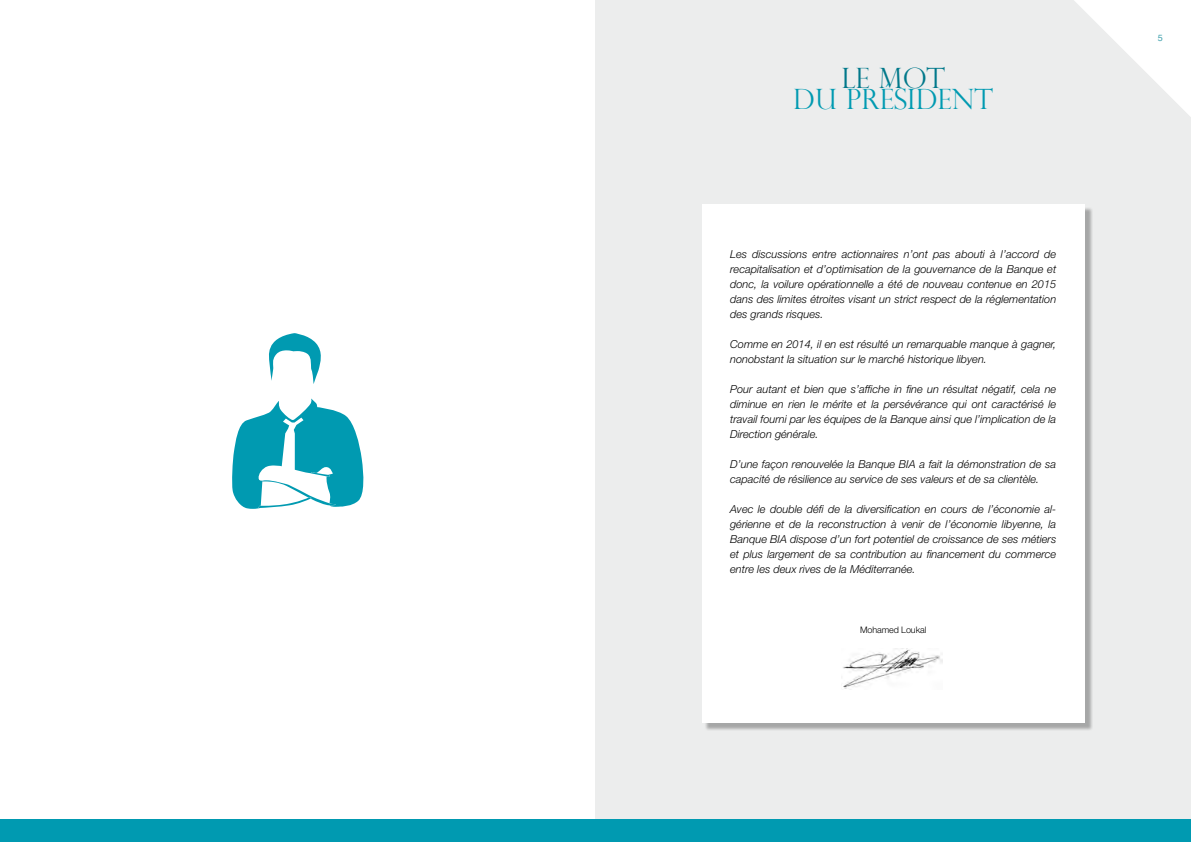
<style>
.page{position:relative;width:1191px;height:842px;background:#fff}
.page>*{position:absolute;margin:0;border:0;box-sizing:border-box;transform-origin:0 0}
.t1{font:300 28px "Perpetua Titling";color:#009ab1}
.t2{font:300 28px "Perpetua Titling";color:#00788a}
.t3{font:italic 300 11px/15px "Helvetica Neue";color:#000;text-align:justify}
.t4{font:300 9px "Helvetica Neue";letter-spacing:-.01em;color:#000}
.t5{font:9px "Helvetica";color:#43a2ae}
</style>
<div class="page">
<div style="left:595px;top:0;width:596px;height:842px;background:#eceded"></div>
<div style="left:704px;top:207px;width:389px;height:524px;background:#000;opacity:.3"></div>
<div style="left:702px;top:204px;width:382px;height:518px;background:#fff"></div>
<img style="left:843px;top:649px;width:99px;height:40px">
<svg style="left:1074px;top:0;width:117px;height:117px"></svg>
<div style="left:0;top:819px;width:1191px;height:23px;background:#009ab1"></div>
<svg style="left:269px;top:333px;width:52px;height:51px"></svg>
<svg style="left:232px;top:398px;width:132px;height:111px"></svg>
<h1 class="t2" style="left:841px;top:61px;width:105px">LE MOT</h1>
<h1 class="t1" style="left:793px;top:82px;width:202px">DU PRÉSIDENT</h1>
<p class="t3" style="left:730px;top:246px;width:327px">Les discussions entre actionnaires n’ont pas abouti à l’accord de recapitalisation et d’optimisation de la gouvernance de la Banque et donc, la voilure opérationnelle a été de nouveau contenue en 2015 dans des limites étroites visant un strict respect de la réglementation des grands risques.</p>
<p class="t3" style="left:730px;top:336px;width:327px">Comme en 2014, il en est résulté un remarquable manque à gagner, nonobstant la situation sur le marché historique libyen.</p>
<p class="t3" style="left:730px;top:381px;width:328px">Pour autant et bien que s’affiche in fine un résultat négatif, cela ne diminue en rien le mérite et la persévérance qui ont caractérisé le travail fourni par les équipes de la Banque ainsi que l’implication de la Direction générale.</p>
<p class="t3" style="left:730px;top:456px;width:327px">D’une façon renouvelée la Banque BIA a fait la démonstration de sa capacité de résilience au service de ses valeurs et de sa clientèle.</p>
<p class="t3" style="left:730px;top:501px;width:328px">Avec le double défi de la diversification en cours de l’économie al&shy;gérienne et de la reconstruction à venir de l’économie libyenne, la Banque BIA dispose d’un fort potentiel de croissance de ses métiers et plus largement de sa contribution au financement du commerce entre les deux rives de la Méditerranée.</p>
<p class="t4" style="left:860px;top:624px;width:68px">Mohamed Loukal</p>
<p class="t5" style="left:1158px;top:31px;width:7px">5</p>
</div>
